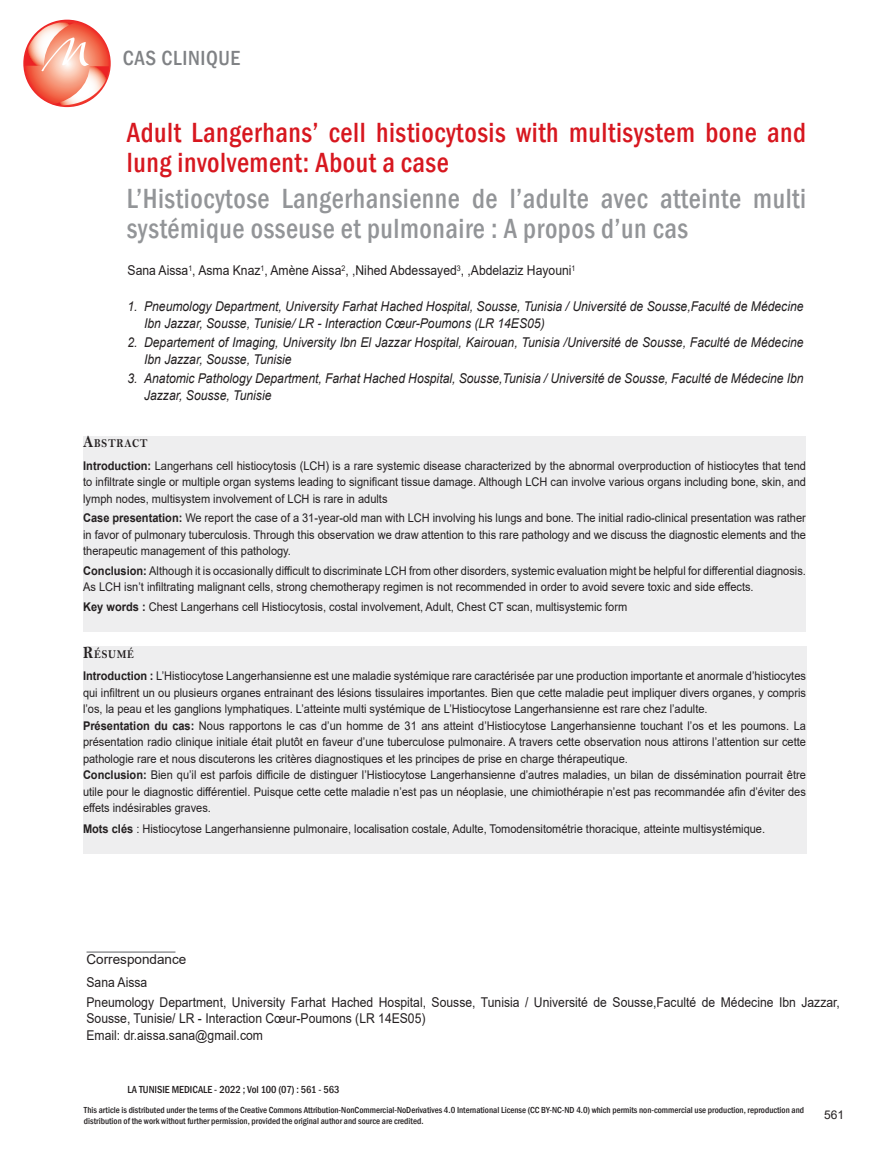
<style>
.page{position:relative;width:893px;height:1149px;background:#fff}
.page>*{position:absolute;margin:0;border:0;box-sizing:border-box;transform-origin:0 0}
.t1{font:500 condensed 28.5px/30px "Franklin Gothic";letter-spacing:.02em;color:#939598;scale:.95 1}
.t2{font:500 condensed 28.5px/30px "Franklin Gothic";letter-spacing:.02em;color:#d7171f;scale:.95 1}
.t3{font:500 condensed 21px "Franklin Gothic";letter-spacing:.03em;color:#808285}
.t4{font:italic 13.5px/16.5px "Arial";color:#231f20;scale:.9 1}
.t5{font:13.5px/16.5px "Arial";color:#231f20;scale:.9 1}
.t6{font:13.5px "Arial";color:#231f20}
.t7{font:12px/16.5px "Arial";color:#231f20;text-align:justify;scale:.92 1}
.t8{font:12px "Bell MT Bold";letter-spacing:.07em;color:#231f20;scale:.87 1}
.t9{font:12px "Arial";color:#231f20}
.t10{font:500 condensed 10.5px "Franklin Gothic";color:#231f20}
.t11{font:500 condensed 9px "Franklin Gothic";color:#231f20}
.s1{font-size:17.1px}
.s2{font-weight:700}
</style>
<div class="page">
<hr style="left:87px;top:951px;width:88px;height:1px;background:#939598">
<svg style="left:23px;top:20px;width:88px;height:87px"></svg>
<svg style="left:24px;top:23px;width:85px;height:82px"></svg>
<div style="left:83px;top:646px;width:723px;height:207px;background:#eeeeef"></div>
<div style="left:83px;top:436px;width:723px;height:195px;background:#eeeeef"></div>
<p class="t3" style="left:123px;top:44px;width:119px">CAS CLINIQUE</p>
<p class="t2" style="left:127px;top:117px;width:717px">Adult Langerhans’ cell histiocytosis with multisystem bone and lung involvement: About a case</p>
<p class="t1" style="left:127px;top:183px;width:717px">L’Histiocytose Langerhansienne de l’adulte avec atteinte multi systémique osseuse et pulmonaire : A propos d’un cas</p>
<p class="t5" style="left:128px;top:262px;width:499px">Sana Aissa<sup>1</sup>, Asma Knaz<sup>1</sup>, Amène Aissa<sup>2</sup>, ,Nihed Abdessayed<sup>3</sup>, ,Abdelaziz Hayouni<sup>1</sup></p>
<p class="t4" style="left:144px;top:298px;width:734px;text-indent:-16px">1. Pneumology Department, University Farhat Hached Hospital, Sousse, Tunisia / Université de Sousse,Faculté de Médecine<br>Ibn Jazzar, Sousse, Tunisie/ LR - Interaction Cœur-Poumons (LR 14ES05)</p>
<p class="t4" style="left:144px;top:334px;width:734px;text-indent:-16px">2. Departement of Imaging, University Ibn El Jazzar Hospital, Kairouan, Tunisia /Université de Sousse, Faculté de Médecine<br>Ibn Jazzar, Sousse, Tunisie</p>
<p class="t4" style="left:144px;top:370px;width:734px;text-indent:-16px">3. Anatomic Pathology Department, Farhat Hached Hospital, Sousse,Tunisia / Université de Sousse, Faculté de Médecine Ibn<br>Jazzar, Sousse, Tunisie</p>
<p class="t8" style="left:83px;top:436px;width:75px"><span class="s1">A</span>BSTRACT</p>
<p class="t7" style="left:83px;top:457px;width:787px"><span class="s2">Introduction:</span> Langerhans cell histiocytosis (LCH) is a rare systemic disease characterized by the abnormal overproduction of histiocytes that tend to infiltrate single or multiple organ systems leading to significant tissue damage. Although LCH can involve various organs including bone, skin, and lymph nodes, multisystem involvement of LCH is rare in adults</p>
<p class="t7" style="left:83px;top:509px;width:787px"><span class="s2">Case presentation:</span> We report the case of a 31-year-old man with LCH involving his lungs and bone. The initial radio-clinical presentation was rather in favor of pulmonary tuberculosis. Through this observation we draw attention to this rare pathology and we discuss the diagnostic elements and the therapeutic management of this pathology.</p>
<p class="t7" style="left:83px;top:562px;width:787px"><span class="s2">Conclusion:</span> Although it is occasionally difficult to discriminate LCH from other disorders, systemic evaluation might be helpful for differential diagnosis.<br>As LCH isn’t infiltrating malignant cells, strong chemotherapy regimen is not recommended in order to avoid severe toxic and side effects.</p>
<p class="t7" style="left:83px;top:598px;width:593px"><span class="s2">Key words :</span> Chest Langerhans cell Histiocytosis, costal involvement, Adult, Chest CT scan, multisystemic form</p>
<p class="t8" style="left:83px;top:646px;width:60px"><span class="s1">R</span>ÉSUMÉ</p>
<p class="t7" style="left:83px;top:667px;width:787px"><span class="s2">Introduction :</span> L’Histiocytose Langerhansienne est une maladie systémique rare caractérisée par une production importante et anormale d’histiocytes qui infiltrent un ou plusieurs organes entrainant des lésions tissulaires importantes. Bien que cette maladie peut impliquer divers organes, y compris l’os, la peau et les ganglions lymphatiques. L’atteinte multi systémique de L’Histiocytose Langerhansienne est rare chez l’adulte.</p>
<p class="t7" style="left:83px;top:716px;width:787px"><span class="s2">Présentation du cas:</span> Nous rapportons le cas d’un homme de 31 ans atteint d’Histiocytose Langerhansienne touchant l’os et les poumons. La présentation radio clinique initiale était plutôt en faveur d’une tuberculose pulmonaire. A travers cette observation nous attirons l’attention sur cette pathologie rare et nous discuterons les critères diagnostiques et les principes de prise en charge thérapeutique.</p>
<p class="t7" style="left:83px;top:766px;width:787px"><span class="s2">Conclusion:</span> Bien qu’il est parfois difficile de distinguer l’Histiocytose Langerhansienne d’autres maladies, un bilan de dissémination pourrait être utile pour le diagnostic différentiel. Puisque cette cette maladie n’est pas un néoplasie, une chimiothérapie n’est pas recommandée afin d’éviter des effets indésirables graves.</p>
<p class="t7" style="left:83px;top:820px;width:743px"><span class="s2">Mots clés</span> : Histiocytose Langerhansienne pulmonaire, localisation costale, Adulte, Tomodensitométrie thoracique, atteinte multisystémique.</p>
<p class="t6" style="left:87px;top:949px;width:101px">Correspondance</p>
<p class="t5" style="left:87px;top:973px;width:69px">Sana Aissa</p>
<p class="t5" style="left:87px;top:993px;width:839px">Pneumology Department, University Farhat Hached Hospital, Sousse, Tunisia / Université de Sousse,Faculté de Médecine Ibn Jazzar,<br>Sousse, Tunisie/ LR - Interaction Cœur-Poumons (LR 14ES05)</p>
<p class="t5" style="left:87px;top:1026px;width:198px">Email: dr.aissa.sana@gmail.com</p>
<p class="t10" style="left:128px;top:1081px;width:214px">LA TUNISIE MEDICALE - 2022 ; Vol 100 (07) : 561 - 563</p>
<p class="t11" style="left:84px;top:1103px;width:722px">This article is distributed under the terms of the Creative Commons Attribution-NonCommercial-NoDerivatives 4.0 International License (CC BY-NC-ND 4.0) which permits non-commercial use production, reproduction and</p>
<p class="t11" style="left:84px;top:1114px;width:341px">distribution of the work without further permission, provided the original author and source are credited.</p>
<p class="t9" style="left:824px;top:1106px;width:22px">561</p>
</div>
